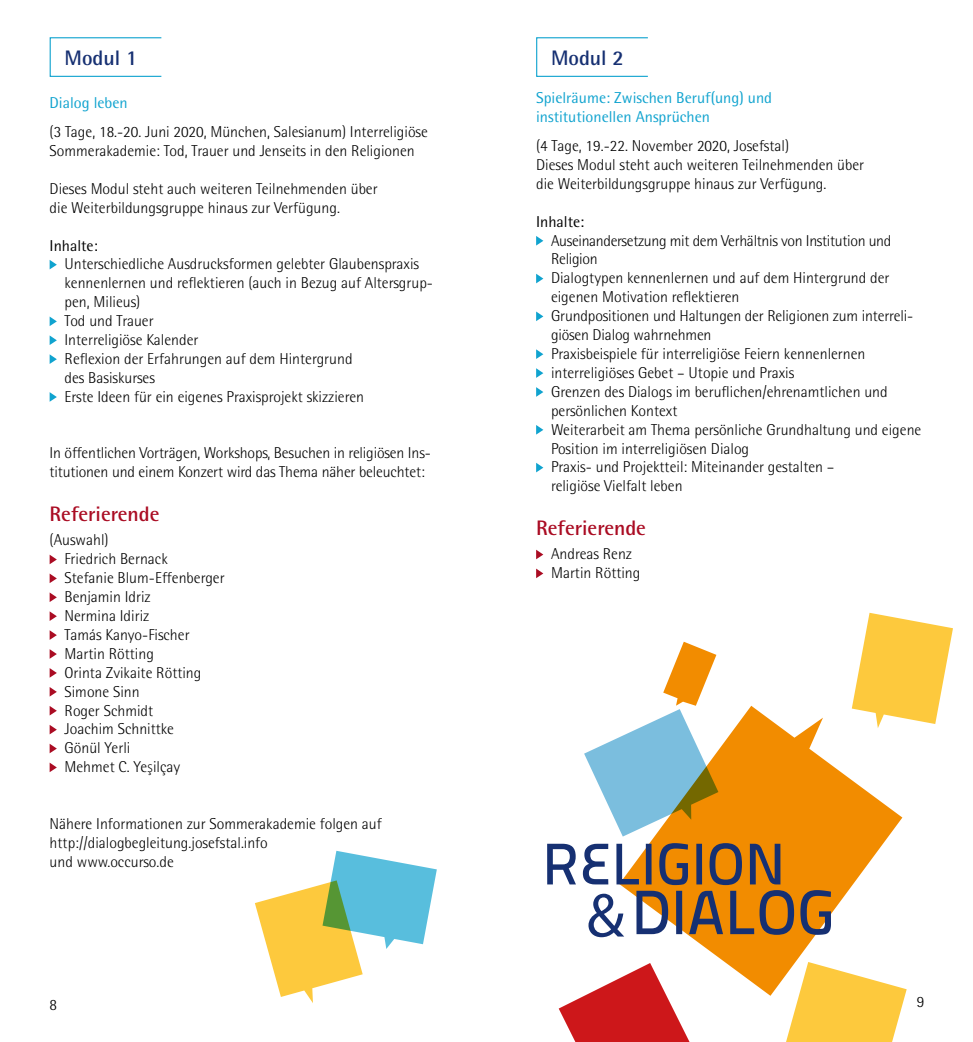
<style>
.page{position:relative;width:973px;height:1042px;background:#fff}
.page>*{position:absolute;margin:0;border:0;box-sizing:border-box;transform-origin:0 0}
.t1{font:62.48px "Panefresco 600 wt";color:#163072}
.t2{font:62.48px "Myriad Pro";color:#163072}
.t3{font:58.62px "Panefresco 600 wt";color:#163072}
.t4{font:700 21px "Rotis Semi Sans";color:#aa0c23}
.t5{font:700 21px "Rotis Semi Sans";color:#163072}
.t6{font:300 15.75px/18.9px "Rotis Semi Sans";color:#000}
.t7{font:15.75px/18.9px "Rotis Semi Sans";color:#10a3cf}
.t8{font:15.75px "Rotis Semi Sans";color:#000}
.s1{font-family:"Myriad Pro"}
</style>
<div class="page">
<svg style="left:50px;top:260px;width:7px;height:9px"></svg>
<svg style="left:50px;top:317px;width:7px;height:9px"></svg>
<svg style="left:50px;top:335px;width:7px;height:10px"></svg>
<svg style="left:50px;top:354px;width:7px;height:10px"></svg>
<svg style="left:50px;top:392px;width:7px;height:10px"></svg>
<svg style="left:50px;top:555px;width:7px;height:9px"></svg>
<svg style="left:50px;top:574px;width:7px;height:9px"></svg>
<svg style="left:50px;top:592px;width:7px;height:10px"></svg>
<svg style="left:50px;top:611px;width:7px;height:10px"></svg>
<svg style="left:50px;top:630px;width:7px;height:10px"></svg>
<svg style="left:50px;top:649px;width:7px;height:10px"></svg>
<svg style="left:50px;top:668px;width:7px;height:10px"></svg>
<svg style="left:50px;top:687px;width:7px;height:9px"></svg>
<svg style="left:50px;top:706px;width:7px;height:9px"></svg>
<svg style="left:50px;top:725px;width:7px;height:9px"></svg>
<svg style="left:50px;top:744px;width:7px;height:9px"></svg>
<svg style="left:50px;top:763px;width:7px;height:9px"></svg>
<svg style="left:536px;top:236px;width:7px;height:10px"></svg>
<svg style="left:536px;top:274px;width:7px;height:9px"></svg>
<svg style="left:536px;top:311px;width:7px;height:10px"></svg>
<svg style="left:536px;top:349px;width:7px;height:10px"></svg>
<svg style="left:536px;top:368px;width:7px;height:10px"></svg>
<svg style="left:536px;top:387px;width:7px;height:10px"></svg>
<svg style="left:536px;top:425px;width:7px;height:10px"></svg>
<svg style="left:536px;top:463px;width:7px;height:9px"></svg>
<svg style="left:536px;top:550px;width:7px;height:9px"></svg>
<svg style="left:536px;top:568px;width:7px;height:10px"></svg>
<svg style="left:786px;top:988px;width:120px;height:54px;background:#fdcf53"></svg>
<svg style="left:852px;top:613px;width:100px;height:111px"></svg>
<svg style="left:619px;top:706px;width:283px;height:290px;fill:#f28c00"></svg>
<svg style="left:558px;top:963px;width:145px;height:79px"></svg>
<svg style="left:584px;top:642px;width:134px;height:194px"></svg>
<svg style="left:255px;top:851px;width:182px;height:152px"></svg>
<div style="left:50px;top:37px;width:112px;height:40px;border:1px solid #10a3cf"></div>
<div style="left:536px;top:37px;width:112px;height:40px;border:1px solid #10a3cf"></div>
<h3 class="t5" style="left:64px;top:45px;width:74px">Modul 1</h3>
<p class="t7" style="left:50px;top:93px;width:80px">Dialog leben</p>
<p class="t6" style="left:50px;top:122px;width:380px">(3 Tage, 18.-20. Juni 2020, München, Salesianum) Interreligiöse<br>Sommerakademie: Tod, Trauer und Jenseits in den Religionen</p>
<p class="t6" style="left:50px;top:179px;width:329px">Dieses Modul steht auch weiteren Teilnehmenden über die Weiterbildungsgruppe hinaus zur Verfügung.</p>
<p class="t8" style="left:50px;top:236px;width:50px">Inhalte:</p>
<p class="t6" style="left:64px;top:255px;width:370px">Unterschiedliche Ausdrucksformen gelebter Glaubenspraxis kennenlernen und reflektieren (auch in Bezug auf Altersgrup&shy;pen, Milieus)<br>Tod und Trauer<br>Interreligiöse Kalender<br>Reflexion der Erfahrungen auf dem Hintergrund<br>des Basiskurses<br>Erste Ideen für ein eigenes Praxisprojekt skizzieren</p>
<p class="t6" style="left:50px;top:444px;width:382px">In öffentlichen Vorträgen, Workshops, Besuchen in religiösen Ins&shy;titutionen und einem Konzert wird das Thema näher beleuchtet:</p>
<h3 class="t4" style="left:50px;top:501px;width:111px">Referierende</h3>
<p class="t6" style="left:64px;top:530px;width:162px;text-indent:-15px">(Auswahl)<br>Friedrich Bernack<br>Stefanie Blum-Effenberger<br>Benjamin Idriz<br>Nermina Idiriz<br>Tamás Kanyo-Fischer<br>Martin Rötting<br>Orinta Zvikaite Rötting<br>Simone Sinn<br>Roger Schmidt<br>Joachim Schnittke<br>Gönül Yerli<br>Mehmet C. Ye<span class="s1">ş</span>ilçay</p>
<p class="t6" style="left:50px;top:814px;width:333px">Nähere Informationen zur Sommerakademie folgen auf http://dialogbegleitung.josefstal.info<br>und www.occurso.de</p>
<h3 class="t5" style="left:551px;top:45px;width:74px">Modul 2</h3>
<p class="t7" style="left:536px;top:88px;width:237px">Spielräume: Zwischen Beruf(ung) und institutionellen Ansprüchen</p>
<p class="t6" style="left:536px;top:136px;width:329px">(4 Tage, 19.-22. November 2020, Josefstal)<br>Dieses Modul steht auch weiteren Teilnehmenden über die Weiterbildungsgruppe hinaus zur Verfügung.</p>
<p class="t8" style="left:536px;top:212px;width:50px">Inhalte:</p>
<p class="t6" style="left:551px;top:231px;width:372px">Auseinandersetzung mit dem Verhältnis von Institution und Religion<br>Dialogtypen kennenlernen und auf dem Hintergrund der eigenen Motivation reflektieren<br>Grundpositionen und Haltungen der Religionen zum interreli&shy;giösen Dialog wahrnehmen<br>Praxisbeispiele für interreligiöse Feiern kennenlernen interreligiöses Gebet – Utopie und Praxis<br>Grenzen des Dialogs im beruflichen/ehrenamtlichen und persönlichen Kontext<br>Weiterarbeit am Thema persönliche Grundhaltung und eigene Position im interreligiösen Dialog<br>Praxis- und Projektteil: Miteinander gestalten –<br>religiöse Vielfalt leben</p>
<h3 class="t4" style="left:536px;top:515px;width:111px">Referierende</h3>
<p class="t6" style="left:551px;top:544px;width:91px">Andreas Renz<br>Martin Rötting</p>
<h2 class="t3" style="left:542px;top:819px;width:245px">RELIGION</h2>
<h1 class="t2" style="left:586px;top:877px;width:39px">&amp;</h1>
<h1 class="t1" style="left:631px;top:865px;width:205px">DIALOG</h1>
<p class="t6" style="left:50px;top:995px;width:9px">8</p>
<p class="t6" style="left:916px;top:992px;width:9px">9</p>
</div>
